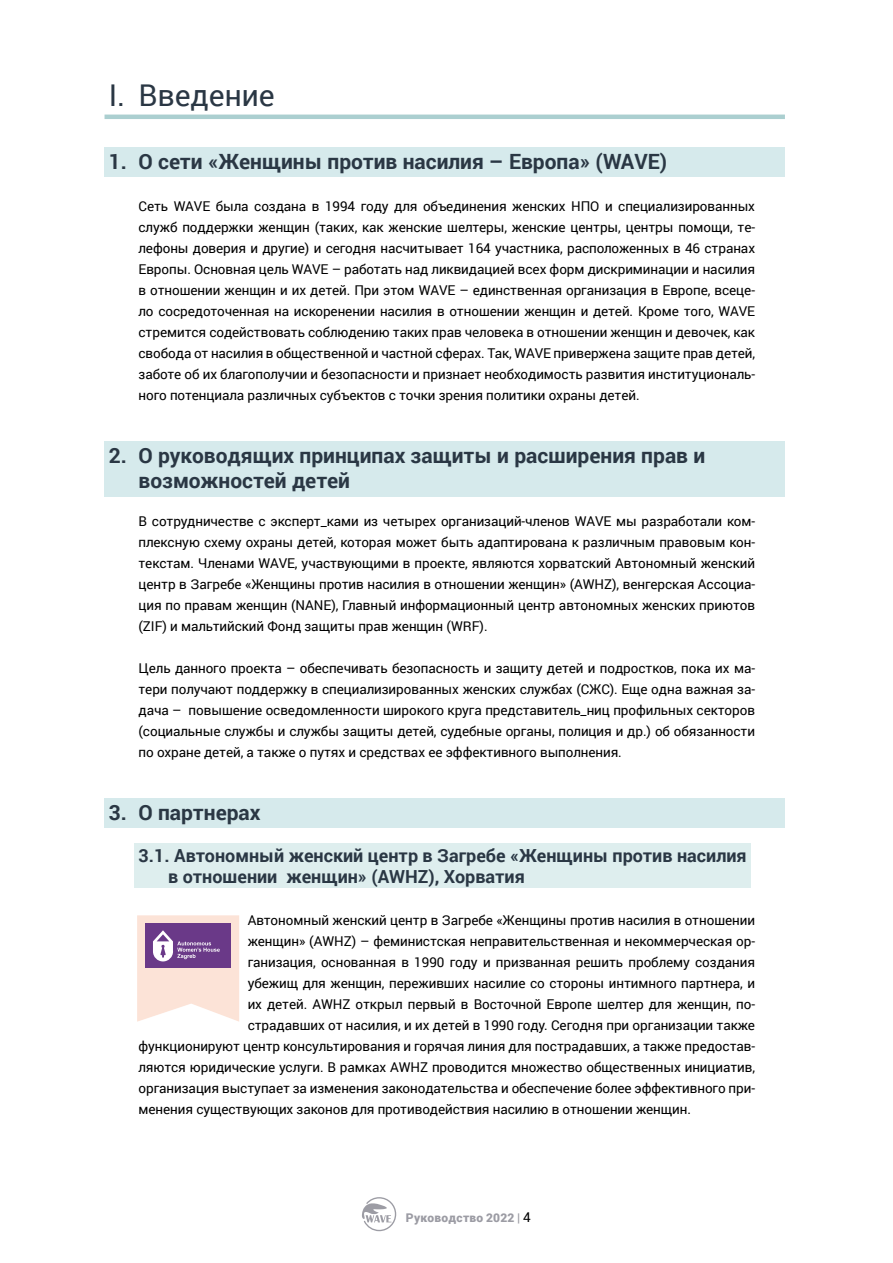
<style>
.page{position:relative;width:893px;height:1263px;background:#fff}
.page>*{position:absolute;margin:0;border:0;box-sizing:border-box;transform-origin:0 0}
.t1{font:30px "Roboto";color:#2a3744}
.t2{font:700 21px/25.2px "Roboto";color:#2a3744}
.t3{font:700 18px/21px "Roboto";color:#2a3744}
.t4{font:13.5px/21px "Roboto";letter-spacing:-.005em;color:#000;text-align:justify}
.t5{font:900 12px "Roboto";letter-spacing:.025em;color:#9c9ca4}
.s1{font-weight:400;font-size:13.5px;color:#000}
</style>
<div class="page">
<svg style="left:362px;top:1197px;width:34px;height:34px"></svg>
<hr style="left:105px;top:115px;width:680px;height:4px;background:#abcfd0">
<div style="left:105px;top:147px;width:680px;height:30px;background:#d6eaec"></div>
<div style="left:105px;top:441px;width:680px;height:55px;background:#d6eaec"></div>
<div style="left:105px;top:798px;width:680px;height:30px;background:#d6eaec"></div>
<div style="left:134px;top:843px;width:617px;height:45px;background:#deeeee"></div>
<svg style="left:137px;top:915px;width:102px;height:107px;background:#cfb3c4"></svg>
<h1 class="t1" style="left:109px;top:74px;width:167px">I. Введение</h1>
<h2 class="t2" style="left:109px;top:148px;width:560px">1. О сети «Женщины против насилия – Европа» (WAVE)</h2>
<p class="t4" style="left:139px;top:195px;width:618px">Сеть WAVE была создана в 1994 году для объединения женских НПО и специализированных служб поддержки женщин (таких, как женские шелтеры, женские центры, центры помощи, те&shy;лефоны доверия и другие) и сегодня насчитывает 164 участника, расположенных в 46 странах Европы. Основная цель WAVE – работать над ликвидацией всех форм дискриминации и насилия в отношении женщин и их детей. При этом WAVE – единственная организация в Европе, всеце&shy;ло сосредоточенная на искоренении насилия в отношении женщин и детей. Кроме того, WAVE стремится содействовать соблюдению таких прав человека в отношении женщин и девочек, как свобода от насилия в общественной и частной сферах. Так, WAVE привержена защите прав детей, заботе об их благополучии и безопасности и признает необходимость развития институциональ&shy;ного потенциала различных субъектов с точки зрения политики охраны детей.</p>
<h2 class="t2" style="left:139px;top:442px;width:568px;text-indent:-30px">2. О руководящих принципах защиты и расширения прав и возможностей детей</h2>
<p class="t4" style="left:139px;top:510px;width:618px">В сотрудничестве с эксперт_ками из четырех организаций-членов WAVE мы разработали ком&shy;плексную схему охраны детей, которая может быть адаптирована к различным правовым кон&shy;текстам. Членами WAVE, участвующими в проекте, являются хорватский Автономный женский центр в Загребе «Женщины против насилия в отношении женщин» (AWHZ), венгерская Ассоциа&shy;ция по правам женщин (NANE), Главный информационный центр автономных женских приютов (ZIF) и мальтийский Фонд защиты прав женщин (WRF).</p>
<p class="t4" style="left:139px;top:657px;width:618px">Цель данного проекта – обеспечивать безопасность и защиту детей и подростков, пока их ма&shy;тери получают поддержку в специализированных женских службах (СЖС). Еще одна важная за&shy;дача – повышение осведомленности широкого круга представитель_ниц профильных секторов (социальные службы и службы защиты детей, судебные органы, полиция и др.) об обязанности по охране детей, а также о путях и средствах ее эффективного выполнения.</p>
<h2 class="t2" style="left:109px;top:799px;width:153px">3. О партнерах</h2>
<h3 class="t3" style="left:168px;top:844px;width:580px;text-indent:-30px">3.1. Автономный женский центр в Загребе «Женщины против насилия в отношении женщин» (AWHZ), Хорватия</h3>
<p class="t4" style="left:248px;top:909px;width:509px">Автономный женский центр в Загребе «Женщины против насилия в отношении</p>
<p class="t4" style="left:248px;top:930px;width:509px">женщин» (AWHZ) – феминистская неправительственная и некоммерческая ор-</p>
<p class="t4" style="left:248px;top:951px;width:509px">ганизация, основанная в 1990 году и призванная решить проблему создания</p>
<p class="t4" style="left:248px;top:972px;width:509px">убежищ для женщин, переживших насилие со стороны интимного партнера, и</p>
<p class="t4" style="left:248px;top:993px;width:509px">их детей. AWHZ открыл первый в Восточной Европе шелтер для женщин, по-</p>
<p class="t4" style="left:248px;top:1014px;width:509px">страдавших от насилия, и их детей в 1990 году. Сегодня при организации также</p>
<p class="t4" style="left:139px;top:1035px;width:618px">функционируют центр консультирования и горячая линия для пострадавших, а также предостав-</p>
<p class="t4" style="left:139px;top:1056px;width:618px">ляются юридические услуги. В рамках AWHZ проводится множество общественных инициатив,</p>
<p class="t4" style="left:139px;top:1077px;width:618px">организация выступает за изменения законодательства и обеспечение более эффективного при-</p>
<p class="t4" style="left:139px;top:1098px;width:554px">менения существующих законов для противодействия насилию в отношении женщин.</p>
<p class="t5" style="left:406px;top:1209px;width:126px">Руководство 2022 | <span class="s1">4</span></p>
</div>
